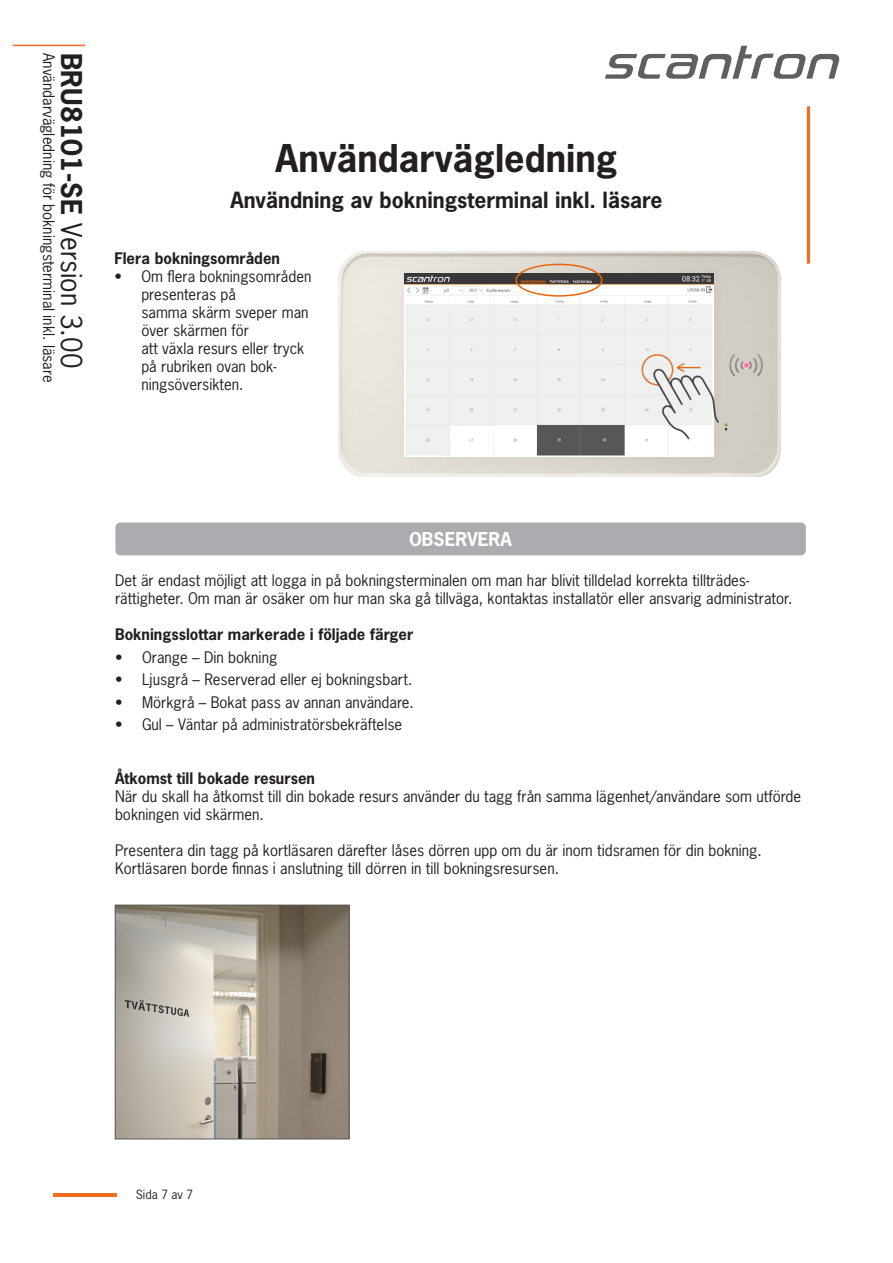
<style>
.page{position:relative;width:893px;height:1263px;background:#fff}
.page>*{position:absolute;margin:0;border:0;box-sizing:border-box;transform-origin:0 0}
.t1{font:700 36px "News Gothic Std";color:#231f20}
.t2{font:27px "News Gothic Std";color:#231f20}
.t3{font:700 21px "News Gothic Std";color:#231f20}
.t4{font:700 18px "News Gothic Std";color:#fff}
.t5{font:15px/18px "News Gothic Std";color:#231f20}
.t6{font:700 15px "News Gothic Std";color:#231f20}
.t7{font:12px "News Gothic Std";color:#231f20}
.s1{font-weight:700}
</style>
<div class="page">
<svg style="left:605px;top:46px;width:234px;height:33px"></svg>
<hr style="left:807px;top:106px;width:3px;height:158px;background:#f36c21">
<hr style="left:13px;top:45px;width:72px;height:1px;background:#f36c21">
<hr style="left:53px;top:1193px;width:64px;height:3px;background:#f36c21">
<div style="left:116px;top:523px;width:689px;height:32px;background:#abacb0;border-radius:4px"></div>
<div style="left:115px;top:522px;width:691px;height:33px;border:2px solid #abacb0;border-radius:4px"></div>
<img style="left:117px;top:907px;width:230px;height:230px">
<div style="left:115px;top:905px;width:234px;height:234px;border:1px solid #57585a"></div>
<img style="left:338px;top:252px;width:443px;height:225px">
<img style="left:405px;top:273px;width:308px;height:184px">
<img style="left:634px;top:341px;width:89px;height:110px">
<div style="left:515px;top:264px;width:88px;height:33px;border:2px solid #eb6309;border-radius:50%"></div>
<p class="t5" style="left:58px;top:53px;width:331px;rotate:90deg">Användarvägledning för bokningsterminal inkl. läsare</p>
<h2 class="t2" style="left:89px;top:53px;width:317px;rotate:90deg"><span class="s1">BRU8101-SE</span> Version 3.00</h2>
<p class="t1" style="left:276px;top:135px;width:343px">Användarvägledning</p>
<p class="t3" style="left:230px;top:186px;width:434px">Användning av bokningsterminal inkl. läsare</p>
<p class="t6" style="left:114px;top:248px;width:167px">Flera bokningsområden</p>
<p class="t5" style="left:141px;top:267px;width:172px;text-indent:-27px">• Om flera bokningsområden presenteras på<br>samma skärm sveper man över skärmen för<br>att växla resurs eller tryck på rubriken ovan bok&shy;ningsöversikten.</p>
<p class="t4" style="left:409px;top:527px;width:104px">OBSERVERA</p>
<p class="t5" style="left:115px;top:571px;width:636px">Det är endast möjligt att logga in på bokningsterminalen om man har blivit tilldelad korrekta tillträdes-</p>
<p class="t5" style="left:115px;top:589px;width:679px">rättigheter. Om man är osäker om hur man ska gå tillväga, kontaktas installatör eller ansvarig administrator.</p>
<p class="t6" style="left:115px;top:625px;width:300px">Bokningsslottar markerade i följade färger</p>
<p class="t5" style="left:115px;top:648px;width:164px">• Orange – Din bokning</p>
<p class="t5" style="left:115px;top:670px;width:299px">• Ljusgrå – Reserverad eller ej bokningsbart.</p>
<p class="t5" style="left:115px;top:693px;width:300px">• Mörkgrå – Bokat pass av annan användare.</p>
<p class="t5" style="left:115px;top:715px;width:289px">• Gul – Väntar på administratörsbekräftelse</p>
<p class="t6" style="left:115px;top:769px;width:202px">Åtkomst till bokade resursen</p>
<p class="t5" style="left:115px;top:787px;width:688px">När du skall ha åtkomst till din bokade resurs använder du tagg från samma lägenhet/användare som utförde</p>
<p class="t5" style="left:115px;top:805px;width:150px">bokningen vid skärmen.</p>
<p class="t5" style="left:115px;top:841px;width:648px">Presentera din tagg på kortläsaren därefter låses dörren upp om du är inom tidsramen för din bokning.</p>
<p class="t5" style="left:115px;top:859px;width:445px">Kortläsaren borde finnas i anslutning till dörren in till bokningsresursen.</p>
<p class="t7" style="left:136px;top:1187px;width:59px">Sida 7 av 7</p>
</div>
